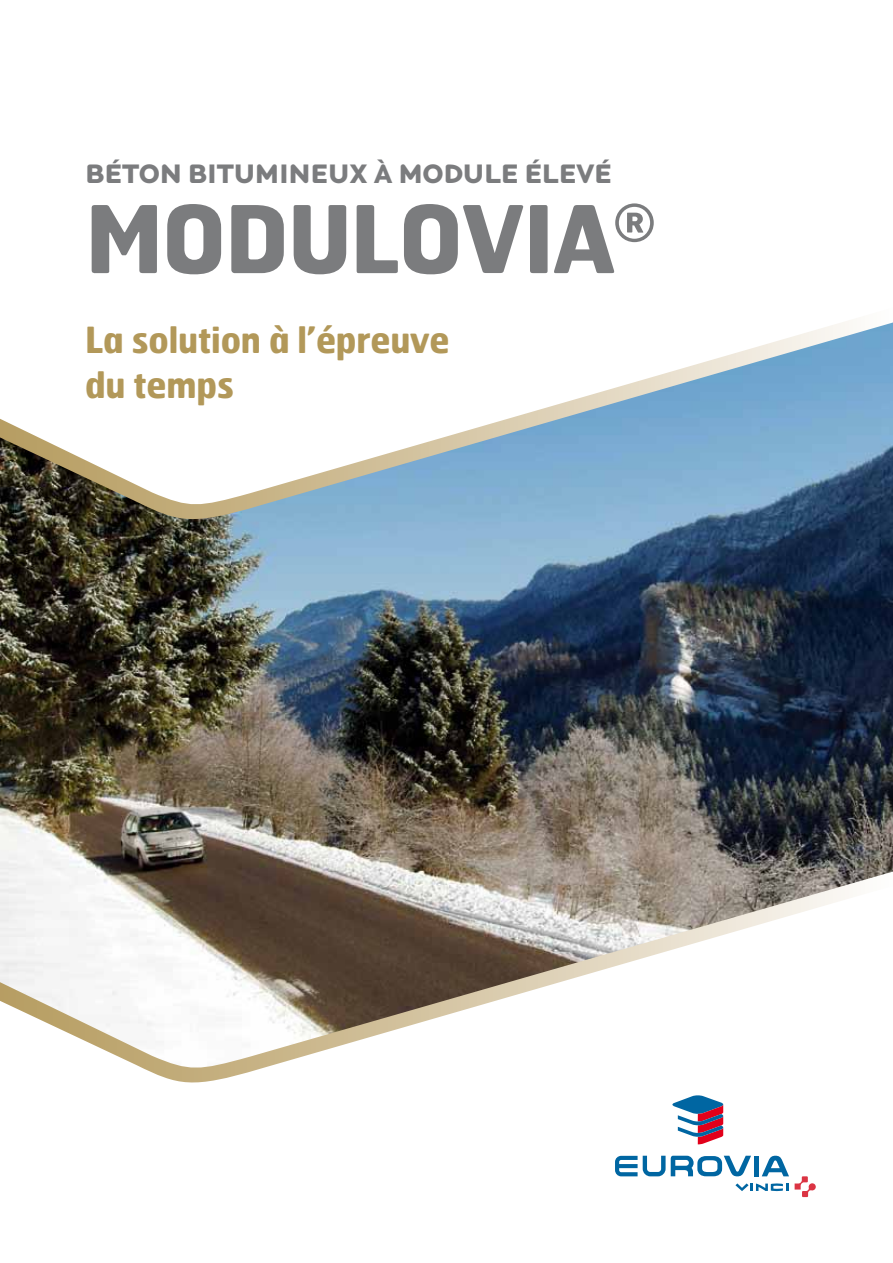
<style>
.page{position:relative;width:893px;height:1263px;background:#fff}
.page>*{position:absolute;margin:0;border:0;box-sizing:border-box;transform-origin:0 0}
.t1{font:700 93px "Hermes";letter-spacing:-.025em;color:#7b7c7e}
.t2{font:700 36px/45.5px "Hermes";letter-spacing:-.005em;color:#b29859;scale:.94 1}
.t3{font:900 27.75px "Locator Display";color:#7b7c7e}
</style>
<div class="page">
<div style="left:754px;top:1156px;width:5px;height:20px;background:#0066a2"></div>
<svg style="left:762px;top:1156px;width:27px;height:20px"></svg>
<svg style="left:735px;top:1183px;width:53px;height:8px"></svg>
<svg style="left:795px;top:1176px;width:21px;height:21px"></svg>
<svg style="left:615px;top:1156px;width:136px;height:20px"></svg>
<svg style="left:672px;top:1095px;width:52px;height:49px"></svg>
<img style="left:0;top:526px;width:893px;height:345px">
<svg style="left:0;top:320px;width:893px;height:206px"></svg>
<svg style="left:0;top:871px;width:893px;height:212px"></svg>
<p class="t3" style="left:85px;top:157px;width:39px">BÉTON</p>
<p class="t3" style="left:188px;top:157px;width:19px">BITUMINEU</p>
<p class="t3" style="left:349px;top:157px;width:70px">X À MODULE</p>
<p class="t3" style="left:524px;top:157px;width:18px">ÉLE</p>
<p class="t3" style="left:576px;top:157px;width:33px">VÉ</p>
<h1 class="t1" style="left:85px;top:178px;width:571px">MODULOVIA<sup>®</sup></h1>
<p class="t2" style="left:85px;top:315px;width:389px">La solution à l’épreuve du temps</p>
</div>
